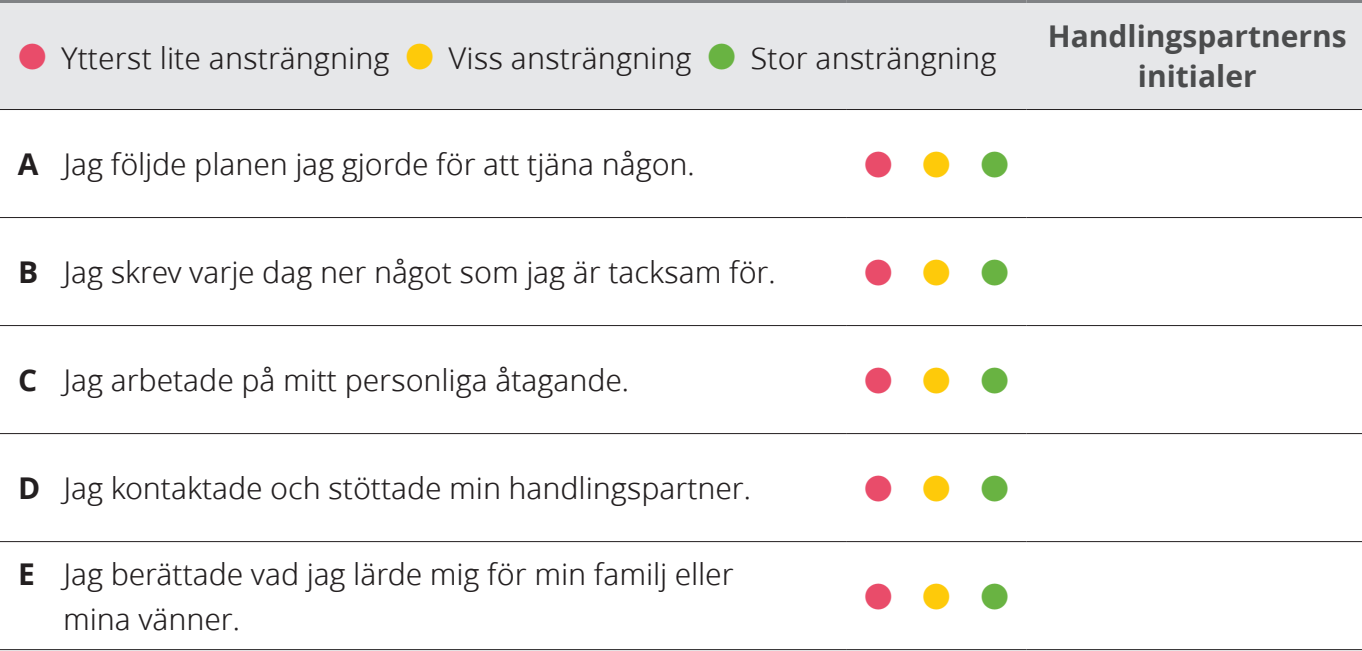
<style>
.page{position:relative;width:1362px;height:651px;background:#fff}
.page>*{position:absolute;margin:0;border:0;box-sizing:border-box;transform-origin:0 0}
.t1{font:36px "Ding P Ilds Dpi";color:#e94c6a}
.t2{font:30px/45px "Zoramlds Lat";letter-spacing:-.005em;color:#231f20}
.t3{font:700 30px/39px "Zoramlds Lat";color:#4b4c4d;text-align:center}
.s1{font-family:"Ding P Ilds Dpi";font-size:36px;color:#e94c6a}
.s2{font-family:"Ding P Ilds Dpi";font-size:36px;color:#feca0a}
.s3{font-family:"Ding P Ilds Dpi";font-size:36px;color:#69b342}
.s4{font-weight:700}
.s5{color:#feca0a}
.s6{color:#69b342}
</style>
<div class="page">
<div style="left:0;top:3px;width:1362px;height:106px;background:#e6e7e9"></div>
<hr style="left:0;top:0;width:846px;height:3px;background:#808285">
<hr style="left:846px;top:0;width:181px;height:3px;background:#808285">
<hr style="left:1027px;top:0;width:335px;height:3px;background:#808285">
<hr style="left:0;top:649px;width:846px;height:1px;background:#231f20">
<hr style="left:846px;top:649px;width:181px;height:1px;background:#231f20">
<hr style="left:1027px;top:649px;width:335px;height:1px;background:#231f20">
<hr style="left:0;top:217px;width:846px;height:1px;background:#231f20">
<hr style="left:846px;top:217px;width:181px;height:1px;background:#231f20">
<hr style="left:1027px;top:217px;width:335px;height:1px;background:#231f20">
<hr style="left:0;top:325px;width:846px;height:1px;background:#231f20">
<hr style="left:846px;top:325px;width:181px;height:1px;background:#231f20">
<hr style="left:1027px;top:325px;width:335px;height:1px;background:#231f20">
<hr style="left:0;top:433px;width:846px;height:1px;background:#231f20">
<hr style="left:846px;top:433px;width:181px;height:1px;background:#231f20">
<hr style="left:1027px;top:433px;width:335px;height:1px;background:#231f20">
<hr style="left:0;top:541px;width:846px;height:1px;background:#231f20">
<hr style="left:846px;top:541px;width:181px;height:1px;background:#231f20">
<hr style="left:1027px;top:541px;width:335px;height:1px;background:#231f20">
<hr style="left:0;top:109px;width:846px;height:1px;background:#231f20">
<hr style="left:846px;top:109px;width:181px;height:1px;background:#231f20">
<hr style="left:1027px;top:109px;width:335px;height:1px;background:#231f20">
<p class="t2" style="left:18px;top:36px;width:980px"><span class="s1">●</span> Ytterst lite ansträngning <span class="s2">●</span> Viss ansträngning <span class="s3">●</span> Stor ansträngning</p>
<p class="t2" style="left:18px;top:142px;width:678px"><span class="s4">A</span> Jag följde planen jag gjorde för att tjäna någon.</p>
<p class="t1" style="left:864px;top:141px;width:146px">●<span class="s5">●</span><span class="s6">●</span></p>
<p class="t2" style="left:18px;top:250px;width:759px"><span class="s4">B</span> Jag skrev varje dag ner något som jag är tacksam för.</p>
<p class="t1" style="left:864px;top:249px;width:146px">●<span class="s5">●</span><span class="s6">●</span></p>
<p class="t2" style="left:18px;top:358px;width:612px"><span class="s4">C</span> Jag arbetade på mitt personliga åtagande.</p>
<p class="t1" style="left:864px;top:357px;width:146px">●<span class="s5">●</span><span class="s6">●</span></p>
<p class="t2" style="left:18px;top:466px;width:734px"><span class="s4">D</span> Jag kontaktade och stöttade min handlingspartner.</p>
<p class="t1" style="left:864px;top:465px;width:146px">●<span class="s5">●</span><span class="s6">●</span></p>
<p class="t2" style="left:63px;top:552px;width:672px;text-indent:-45px"><span class="s4">E</span> Jag berättade vad jag lärde mig för min familj eller mina vänner.</p>
<p class="t1" style="left:864px;top:573px;width:146px">●<span class="s5">●</span><span class="s6">●</span></p>
<p class="t3" style="left:1048px;top:18px;width:301px">Handlingspartnerns initialer</p>
</div>
